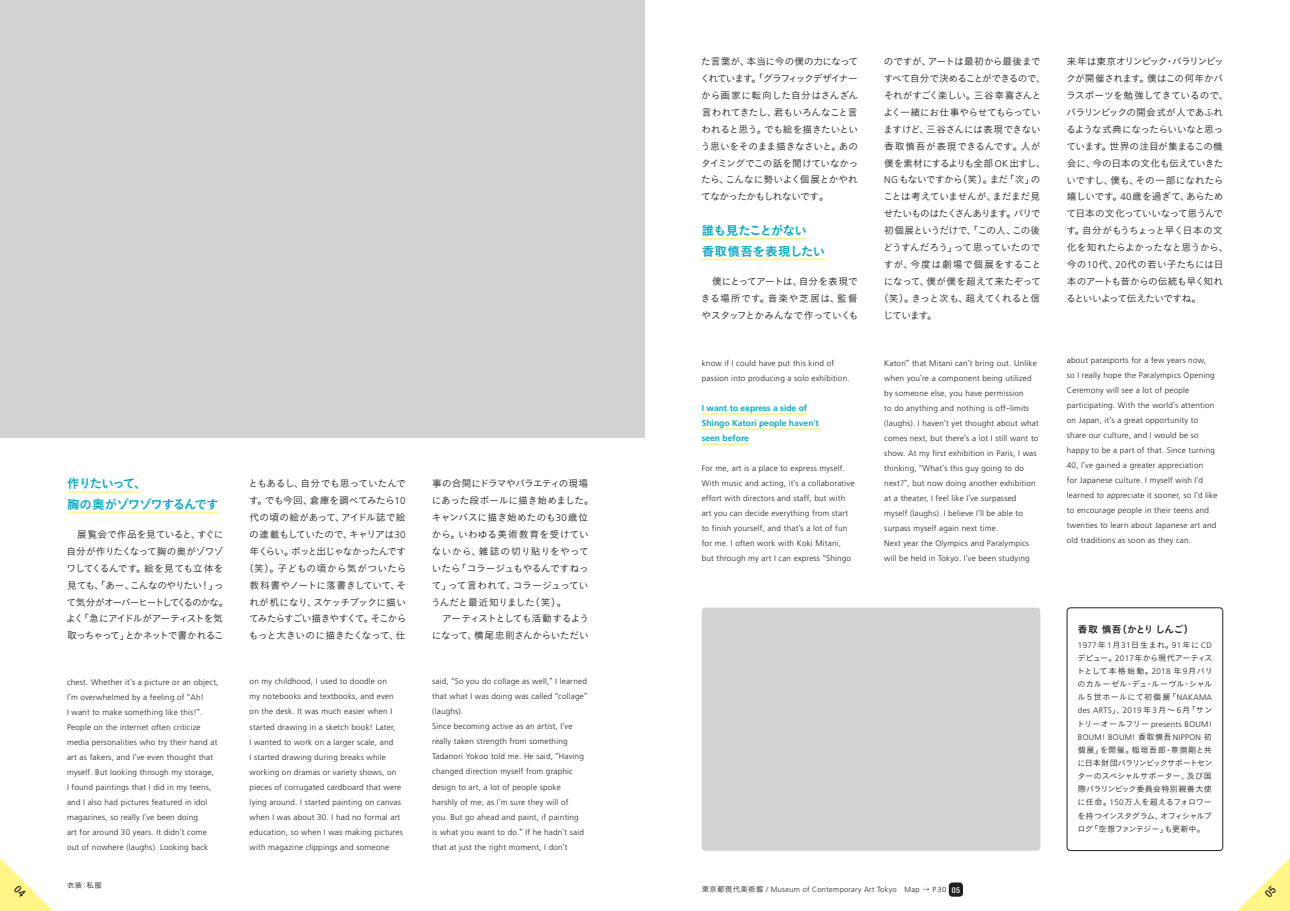
<style>
.page{position:relative;width:1290px;height:911px;background:#fff}
.page>*{position:absolute;margin:0;border:0;box-sizing:border-box;transform-origin:0 0}
.t1{font:12.5px/20.6px "Koburina Go Std W6";letter-spacing:-.095em;color:#00abc5}
.t2{font:12.5px/20.6px "Koburina Go Std W6";letter-spacing:-.065em;color:#00abc5}
.t3{font:9.75px/16.9px "Koburina Go Std W3";letter-spacing:-.045em;color:#231f20;text-align:justify}
.t4{font:9.75px/16.9px "Koburina Go Std W3";letter-spacing:-.02em;color:#231f20}
.t5{font:9.75px/16.9px "Koburina Go Std W3";letter-spacing:-.08em;color:#231f20}
.t6{font:9.75px "Koburina Go Std W3";letter-spacing:-.065em;color:#231f20}
.t7{font:9.75px "Koburina Go Std W3";letter-spacing:-.095em;color:#231f20}
.t8{font:9.75px "Koburina Go Std W3";letter-spacing:-.085em;color:#231f20}
.t9{font:9.75px "Koburina Go Std W3";letter-spacing:-.075em;color:#231f20}
.t10{font:9.75px "Koburina Go Std W3";letter-spacing:-.1em;color:#231f20}
.t11{font:9.75px "Koburina Go Std W3";letter-spacing:-.005em;color:#231f20}
.t12{font:9.75px "Koburina Go Std W3";letter-spacing:-.015em;color:#231f20}
.t13{font:9.75px "Koburina Go Std W3";letter-spacing:.045em;color:#231f20}
.t14{font:9.75px "Koburina Go Std W3";letter-spacing:.06em;color:#231f20}
.t15{font:9.75px "Koburina Go Std W6";letter-spacing:.005em;color:#231f20}
.t16{font:700 8.5px/15px "Frutiger LT Std";color:#00abc5}
.t17{font:300 8.12px/15px "Frutiger LT Std";letter-spacing:.025em;color:#231f20}
.t18{font:8.12px/13.1px "Koburina Go Std W3";letter-spacing:-.005em;color:#231f20;text-align:justify}
.t19{font:300 7.5px "Frutiger LT Std";letter-spacing:.035em;color:#231f20}
.t20{font:7.5px "Koburina Go Std W3";color:#231f20}
.s1{font-family:"Frutiger LT Std";font-weight:300}
.s2{font-family:"Koburina Go Std W3";font-weight:400}
.s3{font-family:"Koburina Go Std W6";font-weight:400;font-size:8.12px}
.s4{font-family:"Helvetica Neue LT Std";font-weight:500;font-stretch:condensed;font-size:8.12px;color:#fff}
</style>
<div class="page">
<hr style="left:702px;top:413px;width:105px;height:2px;background:#fff685">
<hr style="left:702px;top:428px;width:119px;height:2px;background:#fff685">
<hr style="left:702px;top:443px;width:47px;height:2px;background:#fff685">
<div style="left:0;top:0;width:645px;height:438px;background:#d1d2d4"></div>
<hr style="left:67px;top:491px;width:73px;height:2px;background:#fff685">
<hr style="left:67px;top:511px;width:152px;height:2px;background:#fff685">
<hr style="left:702px;top:238px;width:105px;height:1px;background:#fff685">
<hr style="left:702px;top:258px;width:123px;height:2px;background:#fff685">
<div style="left:702px;top:607px;width:338px;height:243px;background:#d1d2d4;border-radius:4px"></div>
<div style="left:1067px;top:607px;width:156px;height:243px;border:1px solid #231f20;border-radius:3px"></div>
<div style="left:949px;top:882px;width:14px;height:14px;background:#231f20;border-radius:4px"></div>
<svg style="left:1237px;top:858px;width:53px;height:53px"></svg>
<svg style="left:0;top:858px;width:53px;height:53px"></svg>
<h1 class="t1" style="left:67px;top:474px;width:154px">作りたいって、<br>胸の奥がゾワゾワするんです</h1>
<p class="t5" style="left:66px;top:526px;width:164px">　展覧会で作品を見ていると、すぐに自分が作りたくなって胸の奥がゾワゾワしてくるんです。絵を見ても立体を見ても、「あー、こんなのやりたい！」って気分がオーバーヒートしてくるのかな。よく「急にアイドルがアーティストを気取っちゃって」とかネットで書かれるこ</p>
<p class="t3" style="left:244px;top:475px;width:164px;text-align:center">ともあるし、自分でも思っていたんです。でも今回、倉庫を調べてみたら<span class="s1">10</span>代の頃の絵があって、アイドル誌で絵の連載もしていたので、キャリアは<span class="s1">30</span>年くらい。ポッと出じゃなかったんです（笑）。子どもの頃から気がついたら教科書やノートに落書きしていて、それが机になり、スケッチブックに描いてみたらすごい描きやすくて。そこからもっと大きいのに描きたくなって、仕</p>
<p class="t4" style="left:431px;top:475px;width:164px">事の合間にドラマやバラエティの現場にあった段ボールに描き始めました。キャンバスに描き始めたのも<span class="s1">30</span>歳位から。いわゆる美術教育を受けていないから、雑誌の切り貼りをやっていたら「コラージュもやるんですねって」って言われて、コラージュっていうんだと最近知りました（笑）。<br>　アーティストとしても活動するようになって、横尾忠則さんからいただい</p>
<p class="t17" style="left:67px;top:674px;width:153px">chest. Whether it<span class="s2">ʼ</span>s a picture or an object, I<span class="s2">ʼ</span>m overwhelmed by a feeling of <span class="s2">“</span>Ah!<br>I want to make something like this!<span class="s2">”</span>.<br>People on the internet often criticize media personalities who try their hand at art as fakers, and I<span class="s2">ʼ</span>ve even thought that myself. But looking through my storage,<br>I found paintings that I did in my teens, and I also had pictures featured in idol magazines, so really I<span class="s2">ʼ</span>ve been doing<br>art for around 30 years. It didn<span class="s2">ʼ</span>t come out of nowhere (laughs). Looking back</p>
<p class="t17" style="left:250px;top:674px;width:155px">on my childhood, I used to doodle on<br>my notebooks and textbooks, and even on the desk. It was much easier when I started drawing in a sketch book! Later,<br>I wanted to work on a larger scale, and<br>I started drawing during breaks while working on dramas or variety shows, on pieces of corrugated cardboard that were lying around. I started painting on canvas when I was about 30. I had no formal art education, so when I was making pictures with magazine clippings and someone</p>
<p class="t17" style="left:432px;top:674px;width:156px">said, <span class="s2">“</span>So you do collage as well,<span class="s2">”</span> I learned that what I was doing was called <span class="s2">“</span>collage<span class="s2">” </span>(laughs).<br>Since becoming active as an artist, I<span class="s2">ʼ</span>ve really taken strength from something Tadanori Yokoo told me. He said, <span class="s2">“</span>Having changed direction myself from graphic design to art, a lot of people spoke harshly of me, as I<span class="s2">ʼ</span>m sure they will of<br>you. But go ahead and paint, if painting<br>is what you want to do.<span class="s2">”</span> If he hadn<span class="s2">ʼ</span>t said that at just the right moment, I don<span class="s2">ʼ</span>t</p>
<p class="t20" style="left:67px;top:879px;width:36px">衣装：私服</p>
<p class="t3" style="left:700px;top:53px;width:159px">た言葉が、本当に今の僕の力になってくれています。「グラフィックデザイナーから画家に転向した自分はさんざん言われてきたし、君もいろんなこと言われると思う。でも絵を描きたいという思いをそのまま描きなさいと。あのタイミングでこの話を聞けていなかったら、こんなに勢いよく個展とかやれてなかったかもしれないです。</p>
<h1 class="t2" style="left:702px;top:220px;width:125px">誰も見たことがない<br>香取慎吾を表現したい</h1>
<p class="t3" style="left:701px;top:272px;width:159px">　僕にとってアートは、自分を表現できる場所です。音楽や芝居は、監督やスタッフとかみんなで作っていくも</p>
<p class="t17" style="left:702px;top:355px;width:149px">know if I could have put this kind of passion into producing a solo exhibition.</p>
<p class="t16" style="left:702px;top:400px;width:119px">I want to express a side of<br>Shingo Katori people haven<span class="s3">ʼ</span>t seen before</p>
<p class="t17" style="left:702px;top:460px;width:154px">For me, art is a place to express myself.<br>With music and acting, it<span class="s2">ʼ</span>s a collaborative effort with directors and staff, but with art you can decide everything from start to finish yourself, and that<span class="s2">ʼ</span>s a lot of fun for me. I often work with Koki Mitani, but through my art I can express <span class="s2">“</span>Shingo</p>
<p class="t3" style="left:884px;top:53px;width:158px">のですが、アートは最初から最後まで</p>
<p class="t8" style="left:884px;top:71px;width:163px">すべて自分で決めることができるので、</p>
<p class="t3" style="left:884px;top:87px;width:159px">それがすごく楽しい。三谷幸喜さんと</p>
<p class="t3" style="left:883px;top:104px;width:159px">よく一緒にお仕事やらせてもらってい</p>
<p class="t3" style="left:883px;top:121px;width:159px">ますけど、三谷さんには表現できない</p>
<p class="t13" style="left:884px;top:139px;width:158px">香取慎吾が表現できるんです。人が</p>
<p class="t9" style="left:884px;top:156px;width:163px">僕を素材にするよりも全部 <span class="s1">OK</span> 出すし、</p>
<p class="t7" style="left:884px;top:172px;width:158px"><span class="s1">NG</span> もないですから（笑）。まだ「次」の</p>
<p class="t3" style="left:883px;top:188px;width:158px">ことは考えていませんが、まだまだ見</p>
<p class="t10" style="left:884px;top:206px;width:158px">せたいものはたくさんあります。パリで</p>
<p class="t6" style="left:884px;top:223px;width:157px">初個展というだけで、「この人、この後</p>
<p class="t11" style="left:883px;top:240px;width:159px">どうすんだろう」って思っていたので</p>
<p class="t14" style="left:884px;top:257px;width:159px">すが、今度は劇場で個展をすること</p>
<p class="t12" style="left:884px;top:274px;width:159px">になって、僕が僕を超えて来たぞって</p>
<p class="t6" style="left:879px;top:291px;width:163px">（笑）。きっと次も、超えてくれると信</p>
<p class="t3" style="left:883px;top:306px;width:55px">じています。</p>
<p class="t3" style="left:1066px;top:53px;width:164px;text-align:left">来年は東京オリンピック・パラリンピックが開催されます。僕はこの何年かパラスポーツを勉強してきているので、パラリンピックの開会式が人であふれるような式典になったらいいなと思っています。世界の注目が集まるこの機会に、今の日本の文化も伝えていきたいですし、僕も、その一部になれたら嬉しいです。<span class="s1">40</span>歳を過ぎて、あらためて日本の文化っていいなって思うんです。自分がもうちょっと早く日本の文化を知れたらよかったなと思うから、今の<span class="s1">10</span>代、<span class="s1">20</span>代の若い子たちには日本のアートも昔からの伝統も早く知れるといいよって伝えたいですね。</p>
<p class="t17" style="left:884px;top:355px;width:156px">Katori<span class="s2">”</span> that Mitani can<span class="s2">ʼ</span>t bring out. Unlike when you<span class="s2">ʼ</span>re a component being utilized by someone else, you have permission<br>to do anything and nothing is off-limits (laughs). I haven<span class="s2">ʼ</span>t yet thought about what comes next, but there<span class="s2">ʼ</span>s a lot I still want to show. At my first exhibition in Paris, I was thinking, <span class="s2">“</span>What<span class="s2">ʼ</span>s this guy going to do next?<span class="s2">”</span>, but now doing another exhibition at a theater, I feel like I<span class="s2">ʼ</span>ve surpassed myself (laughs). I believe I<span class="s2">ʼ</span>ll be able to surpass myself again next time.<br>Next year the Olympics and Paralympics will be held in Tokyo. I<span class="s2">ʼ</span>ve been studying</p>
<p class="t17" style="left:1067px;top:353px;width:152px">about parasports for a few years now,<br>so I really hope the Paralympics Opening Ceremony will see a lot of people participating. With the world<span class="s2">ʼ</span>s attention on Japan, it<span class="s2">ʼ</span>s a great opportunity to share our culture, and I would be so happy to be a part of that. Since turning 40, I<span class="s2">ʼ</span>ve gained a greater appreciation<br>for Japanese culture. I myself wish I<span class="s2">ʼ</span>d learned to appreciate it sooner, so I<span class="s2">ʼ</span>d like to encourage people in their teens and twenties to learn about Japanese art and old traditions as soon as they can.</p>
<p class="t15" style="left:1078px;top:622px;width:117px">香取慎吾（かとりしんご）</p>
<p class="t17" style="left:1078px;top:637px;width:136px">1977<span class="s2">年</span>1<span class="s2">月</span>31<span class="s2">日生まれ。</span>91<span class="s2">年に</span> CD</p>
<p class="t18" style="left:1077px;top:651px;width:138px">デビュー。<span class="s1">2017</span>年から現代アーティストとして本格始動。<span class="s1">2018</span> 年<span class="s1">9</span>月パリのカルーゼル・デュ・ルーヴル・シャルル５世ホールにて初個展「<span class="s1">NAKAMA</span></p>
<p class="t17" style="left:1077px;top:704px;width:137px;line-height:13.1px;text-align:justify">des ARTS<span class="s2">」、</span>2019 <span class="s2">年</span> 3<span class="s2">月～</span> 6<span class="s2">月「サントリーオールフリー</span> presents BOUM!<br>BOUM! BOUM! <span class="s2">香取慎吾</span>NIPPON <span class="s2">初</span></p>
<p class="t18" style="left:1077px;top:743px;width:137px">個展」を開催。稲垣吾郎・草彅剛と共に日本財団パラリンピックサポートセンターのスペシャルサポーター、及び国際パラリンピック委員会特別親善大使に任命。<span class="s1">150</span>万人を超えるフォロワーを持つインスタグラム、オフィシャルブログ「空想ファンテジー」も更新中。</p>
<p class="t19" style="left:702px;top:885px;width:260px"><span class="s2">東京都現代美術館</span> / Museum of Contemporary Art Tokyo Map <span class="s2">→</span> P.30 <span class="s4">05</span></p>
</div>
